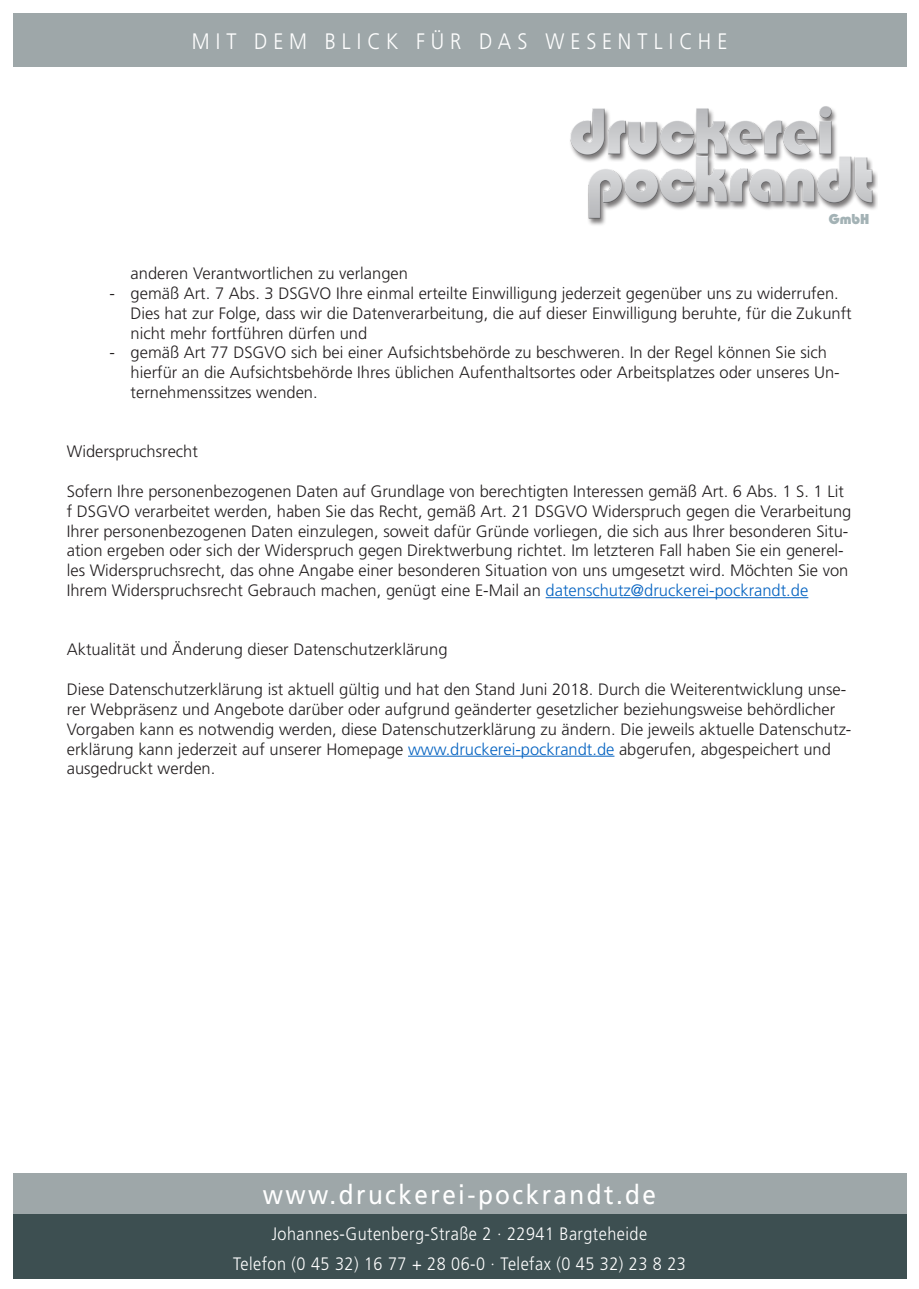
<style>
.page{position:relative;width:919px;height:1289px;background:#fff}
.page>*{position:absolute;margin:0;border:0;box-sizing:border-box;transform-origin:0 0}
.t1{font:27px "Frutiger";letter-spacing:.1em;color:#fff;scale:.9 1}
.t2{font:300 22.35px "Frutiger";letter-spacing:.3em;color:#fff;scale:.9 1}
.t3{font:300 18px "Frutiger";letter-spacing:.03em;color:#fff;scale:.9 1}
.t4{font:300 16.5px/19.8px "Frutiger";color:#231f20}
.t5{font:800 15px "Bauhaus Itc T";color:#a3b2b5}
.s1{color:#0563c1}
</style>
<div class="page">
<div style="left:13px;top:1213px;width:893px;height:65px;background:#3d4f51"></div>
<div style="left:13px;top:1172px;width:893px;height:41px;background:#9ea7a9"></div>
<div style="left:13px;top:13px;width:893px;height:54px;background:#9ea7a9"></div>
<img style="left:570px;top:106px;width:307px;height:119px">
<hr style="left:545px;top:597px;width:263px;height:1px;background:#0563c1">
<hr style="left:408px;top:755px;width:206px;height:1px;background:#0563c1">
<p class="t2" style="left:192px;top:28px;width:596px">MIT DEM BLICK FÜR DAS WESENTLICHE</p>
<p class="t5" style="left:828px;top:210px;width:42px">GmbH</p>
<p class="t4" style="left:131px;top:263px;width:279px">anderen Verantwortlichen zu verlangen</p>
<p class="t4" style="left:131px;top:283px;width:722px;text-indent:-21px">- gemäß Art. 7 Abs. 3 DSGVO Ihre einmal erteilte Einwilligung jederzeit gegenüber uns zu widerrufen.<br>Dies hat zur Folge, dass wir die Datenverarbeitung, die auf dieser Einwilligung beruhte, für die Zukunft nicht mehr fortführen dürfen und</p>
<p class="t4" style="left:131px;top:343px;width:710px;text-indent:-21px">- gemäß Art 77 DSGVO sich bei einer Aufsichtsbehörde zu beschweren. In der Regel können Sie sich hierfür an die Aufsichtsbehörde Ihres üblichen Aufenthaltsortes oder Arbeitsplatzes oder unseres Un&shy;ternehmenssitzes wenden.</p>
<p class="t4" style="left:67px;top:442px;width:133px">Widerspruchsrecht</p>
<p class="t4" style="left:67px;top:481px;width:786px">Sofern Ihre personenbezogenen Daten auf Grundlage von berechtigten Interessen gemäß Art. 6 Abs. 1 S. 1 Lit f DSGVO verarbeitet werden, haben Sie das Recht, gemäß Art. 21 DSGVO Widerspruch gegen die Verarbeitung Ihrer personenbezogenen Daten einzulegen, soweit dafür Gründe vorliegen, die sich aus Ihrer besonderen Situ&shy;ation ergeben oder sich der Widerspruch gegen Direktwerbung richtet. Im letzteren Fall haben Sie ein generel&shy;les Widerspruchsrecht, das ohne Angabe einer besonderen Situation von uns umgesetzt wird. Möchten Sie von Ihrem Widerspruchsrecht Gebrauch machen, genügt eine E-Mail an <span class="s1">datenschutz@druckerei-pockrandt.de</span></p>
<p class="t4" style="left:67px;top:640px;width:382px">Aktualität und Änderung dieser Datenschutzerklärung</p>
<p class="t4" style="left:67px;top:679px;width:786px">Diese Datenschutzerklärung ist aktuell gültig und hat den Stand Juni 2018. Durch die Weiterentwicklung unse&shy;rer Webpräsenz und Angebote darüber oder aufgrund geänderter gesetzlicher beziehungsweise behördlicher Vorgaben kann es notwendig werden, diese Datenschutzerklärung zu ändern. Die jeweils aktuelle Datenschutz&shy;erklärung kann jederzeit auf unserer Homepage <span class="s1">www.druckerei-pockrandt.de</span> abgerufen, abgespeichert und ausgedruckt werden.</p>
<p class="t1" style="left:263px;top:1178px;width:438px">www.druckerei-pockrandt.de</p>
<p class="t3" style="left:272px;top:1223px;width:418px">Johannes-Gutenberg-Straße 2 · 22941 Bargteheide</p>
<p class="t3" style="left:233px;top:1253px;width:504px">Telefon (0 45 32) 16 77 + 28 06-0 · Telefax (0 45 32) 23 8 23</p>
</div>
